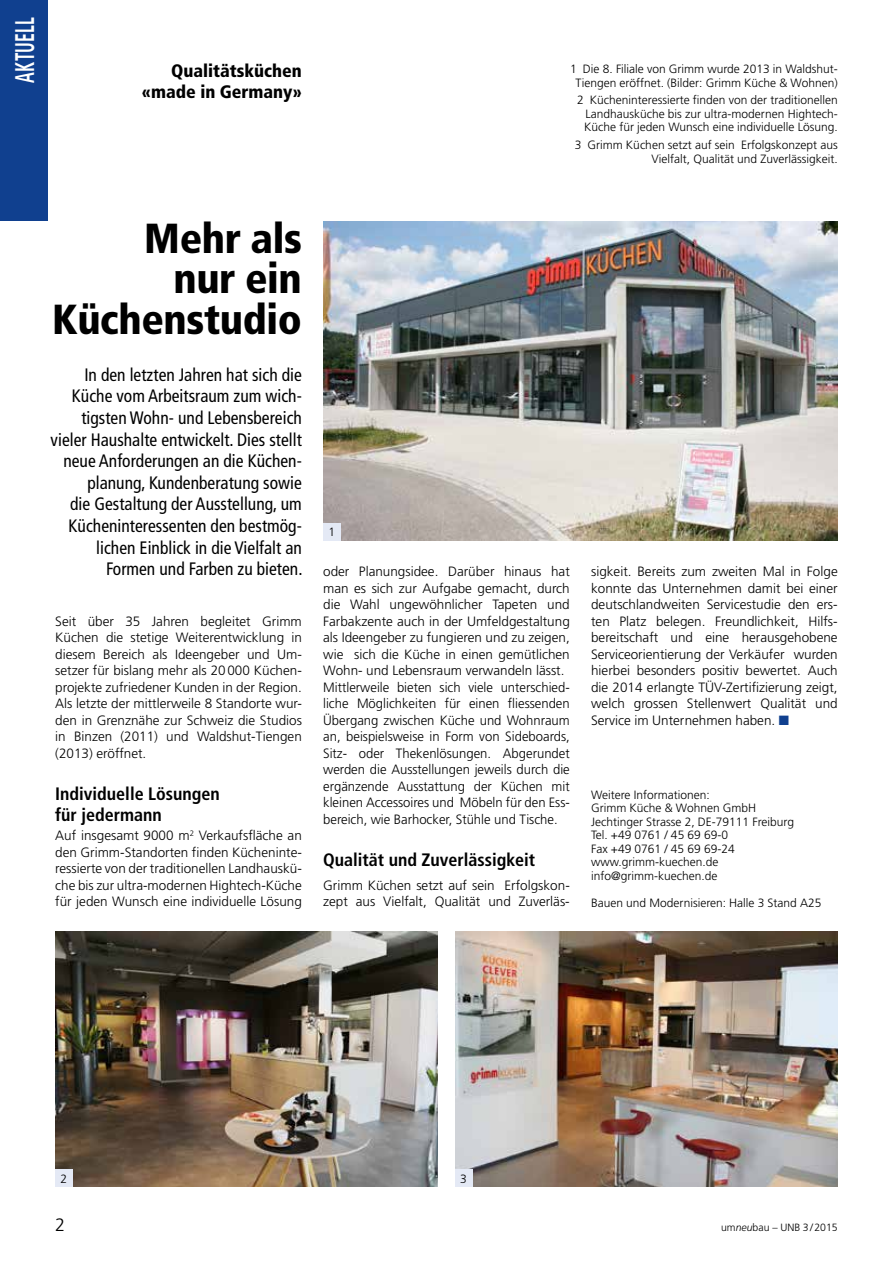
<style>
.page{position:relative;width:893px;height:1263px;background:#fff}
.page>*{position:absolute;margin:0;border:0;box-sizing:border-box;transform-origin:0 0}
.t1{font:900 condensed 42px/40.5px "Frutiger";letter-spacing:-.01em;color:#000;text-align:right}
.t2{font:700 condensed 27px "Frutiger";letter-spacing:.01em;color:#fff;scale:.65 1}
.t3{font:condensed 18px/21.6px "Frutiger";color:#000;text-align:right}
.t4{font:700 condensed 18px/21px "Frutiger";color:#000}
.t5{font:900 condensed 18px/21px "Frutiger";color:#000;text-align:right}
.t6{font:300 18px "Frutiger";color:#000}
.t7{font:300 13.5px/16.5px "Frutiger";color:#000;text-align:justify}
.t8{font:300 12px/13.5px "Frutiger";color:#000;text-align:center}
.t9{font:300 10.5px "Frutiger";color:#000}
.s1{color:#10408f}
.s2{font-style:italic}
</style>
<div class="page">
<div style="left:0;top:0;width:48px;height:221px;background:#10408f"></div>
<img style="left:55px;top:931px;width:383px;height:255px">
<img style="left:455px;top:931px;width:383px;height:255px">
<img style="left:323px;top:221px;width:515px;height:319px">
<div style="left:55px;top:1169px;width:17px;height:17px;background:#e4e9f5"></div>
<div style="left:455px;top:1169px;width:17px;height:17px;background:#e4e9f5"></div>
<div style="left:323px;top:523px;width:17px;height:17px;background:#e4e9f5"></div>
<h2 class="t2" style="left:9px;top:83px;width:103px;rotate:-90deg">AKTUELL</h2>
<h3 class="t5" style="left:142px;top:60px;width:162px">Qualitätsküchen «made in Germany»</h3>
<p class="t8" style="left:570px;top:62px;width:269px">1 Die 8. Filiale von Grimm wurde 2013 in Waldshut-<br>Tiengen eröffnet. (Bilder: Grimm Küche &amp; Wohnen)</p>
<p class="t8" style="left:584px;top:94px;width:255px;text-align:justify;text-indent:-7px">2 Kücheninteressierte finden von der traditionellen Landhausküche bis zur ultra-modernen Hightech-Küche für jeden Wunsch eine individuelle Lösung.</p>
<p class="t8" style="left:575px;top:138px;width:264px;text-align:right">3 Grimm Küchen setzt auf sein Erfolgskonzept aus<br>Vielfalt, Qualität und Zuverlässigkeit.</p>
<h1 class="t1" style="left:52px;top:218px;width:251px">Mehr als<br>nur ein<br>Küchenstudio</h1>
<p class="t3" style="left:51px;top:364px;width:253px">In den letzten Jahren hat sich die Küche vom Arbeitsraum zum wich&shy;tigsten Wohn- und Lebensbereich vieler Haushalte entwickelt. Dies stellt neue Anforderungen an die Küchen&shy;planung, Kundenberatung sowie<br>die Gestaltung der Ausstellung, um Kücheninteressenten den bestmög&shy;lichen Einblick in die Vielfalt an Formen und Farben zu bieten.</p>
<p class="t7" style="left:55px;top:613px;width:248px">Seit über 35 Jahren begleitet Grimm Küchen die stetige Weiterentwicklung in diesem Bereich als Ideengeber und Um&shy;setzer für bislang mehr als 20000 Küchen&shy;projekte zufriedener Kunden in der Region.<br>Als letzte der mittlerweile 8 Standorte wur&shy;den in Grenznähe zur Schweiz die Studios in Binzen (2011) und Waldshut-Tiengen (2013) eröffnet.</p>
<h3 class="t4" style="left:55px;top:783px;width:166px">Individuelle Lösungen für jedermann</h3>
<p class="t7" style="left:55px;top:827px;width:248px">Auf insgesamt 9000 m<sup>2</sup> Verkaufsfläche an den Grimm-Standorten finden Kücheninte&shy;ressierte von der traditionellen Landhauskü&shy;che bis zur ultra-modernen Hightech-Küche für jeden Wunsch eine individuelle Lösung</p>
<p class="t8" style="left:328px;top:525px;width:8px">1</p>
<p class="t7" style="left:323px;top:563px;width:248px;text-align:left">oder Planungsidee. Darüber hinaus hat man es sich zur Aufgabe gemacht, durch die Wahl ungewöhnlicher Tapeten und Farbakzente auch in der Umfeldgestaltung als Ideengeber zu fungieren und zu zeigen, wie sich die Küche in einen gemütlichen Wohn- und Lebensraum verwandeln lässt.<br>Mittlerweile bieten sich viele unterschied&shy;liche Möglichkeiten für einen fliessenden Übergang zwischen Küche und Wohnraum an, beispielsweise in Form von Sideboards, Sitz- oder Thekenlösungen. Abgerundet werden die Ausstellungen jeweils durch die ergänzende Ausstattung der Küchen mit kleinen Accessoires und Möbeln für den Ess&shy;bereich, wie Barhocker, Stühle und Tische.</p>
<h3 class="t4" style="left:323px;top:849px;width:214px">Qualität und Zuverlässigkeit</h3>
<p class="t7" style="left:323px;top:877px;width:248px">Grimm Küchen setzt auf sein Erfolgskon&shy;zept aus Vielfalt, Qualität und Zuverläs-</p>
<p class="t7" style="left:591px;top:563px;width:248px">sigkeit. Bereits zum zweiten Mal in Folge konnte das Unternehmen damit bei einer deutschlandweiten Servicestudie den ers&shy;ten Platz belegen. Freundlichkeit, Hilfs&shy;bereitschaft und eine herausgehobene Serviceorientierung der Verkäufer wurden hierbei besonders positiv bewertet. Auch die 2014 erlangte TÜV-Zertifizierung zeigt, welch grossen Stellenwert Qualität und Service im Unternehmen haben. <span class="s1">■</span></p>
<p class="t8" style="left:591px;top:788px;width:205px;text-align:left">Weitere Informationen:<br>Grimm Küche &amp; Wohnen GmbH<br>Jechtinger Strasse 2, DE-79111 Freiburg<br>Tel. +49 0761 / 45 69 69-0<br>Fax +49 0761 / 45 69 69-24 www.grimm-kuechen.de info@grimm-kuechen.de</p>
<p class="t8" style="left:591px;top:896px;width:232px">Bauen und Modernisieren: Halle 3 Stand A25</p>
<p class="t8" style="left:60px;top:1172px;width:8px">2</p>
<p class="t8" style="left:460px;top:1172px;width:8px">3</p>
<h3 class="t6" style="left:55px;top:1215px;width:12px">2</h3>
<p class="t9" style="left:721px;top:1221px;width:118px">um<span class="s2">neu</span>bau – UNB 3/2015</p>
</div>
